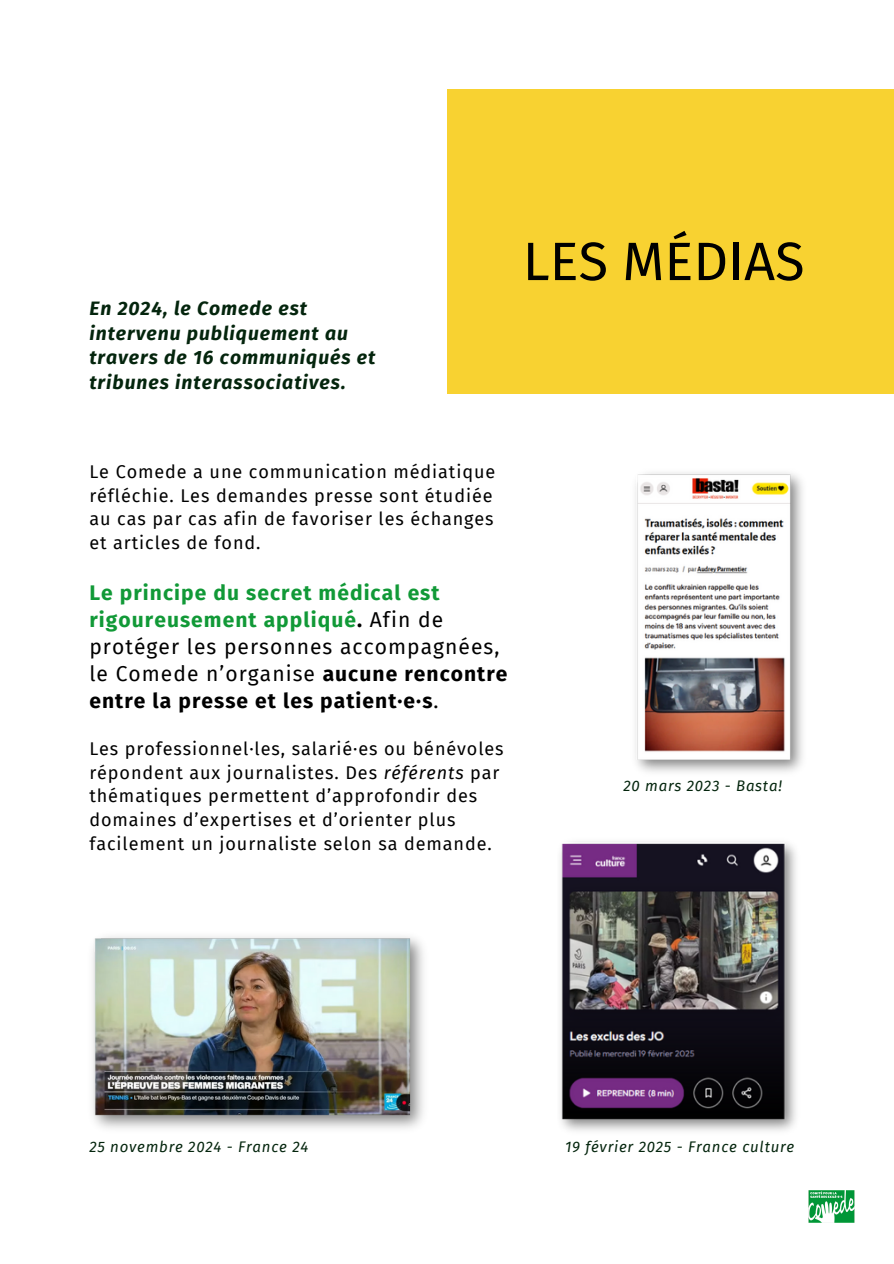
<style>
.page{position:relative;width:894px;height:1264px;background:#fff}
.page>*{position:absolute;margin:0;border:0;box-sizing:border-box;transform-origin:0 0}
.t1{font:54px "Fira Sans";color:#000}
.t2{font:21px/27px "Fira Sans";letter-spacing:.05em;color:#000}
.t3{font:italic 700 19.35px/24.8px "Fira Sans";letter-spacing:.05em;color:#04250d}
.t4{font:18px/23.7px "Fira Sans";letter-spacing:.05em;color:#000}
.t5{font:italic 15px "Fira Sans";letter-spacing:.05em;color:#04250d}
.s1{font-weight:700;color:#119937}
.s2{font-weight:700}
.s3{font-style:italic}
</style>
<div class="page">
<img style="left:808px;top:1190px;width:47px;height:33px">
<div style="left:447px;top:89px;width:446px;height:304px;background:#f8d231"></div>
<img style="left:92px;top:936px;width:332px;height:193px">
<img style="left:560px;top:841px;width:236px;height:290px">
<img style="left:635px;top:472px;width:168px;height:300px">
<p class="t3" style="left:89px;top:296px;width:287px">En 2024, le Comede est intervenu publiquement au travers de 16 communiqués et tribunes interassociatives.</p>
<h1 class="t1" style="left:522px;top:229px;width:283px">LES MÉDIAS</h1>
<p class="t4" style="left:89px;top:460px;width:407px">Le Comede a une communication médiatique réfléchie. Les demandes presse sont étudiée au cas par cas afin de favoriser les échanges et articles de fond.</p>
<p class="t2" style="left:89px;top:579px;width:419px"><span class="s1">Le principe du secret médical est rigoureusement appliqué</span><span class="s2">.</span> Afin de protéger les personnes accompagnées, le Comede n’organise <span class="s2">aucune rencontre entre la presse et les patient·e·s</span>.</p>
<p class="t4" style="left:89px;top:737px;width:415px">Les professionnel·les, salarié·es ou bénévoles répondent aux journalistes. Des <span class="s3">référents</span> par thématiques permettent d’approfondir des domaines d’expertises et d’orienter plus facilement un journaliste selon sa demande.</p>
<p class="t5" style="left:623px;top:777px;width:160px">20 mars 2023 - Basta!</p>
<p class="t5" style="left:89px;top:1138px;width:220px">25 novembre 2024 - France 24</p>
<p class="t5" style="left:565px;top:1138px;width:231px">19 février 2025 - France culture</p>
</div>
